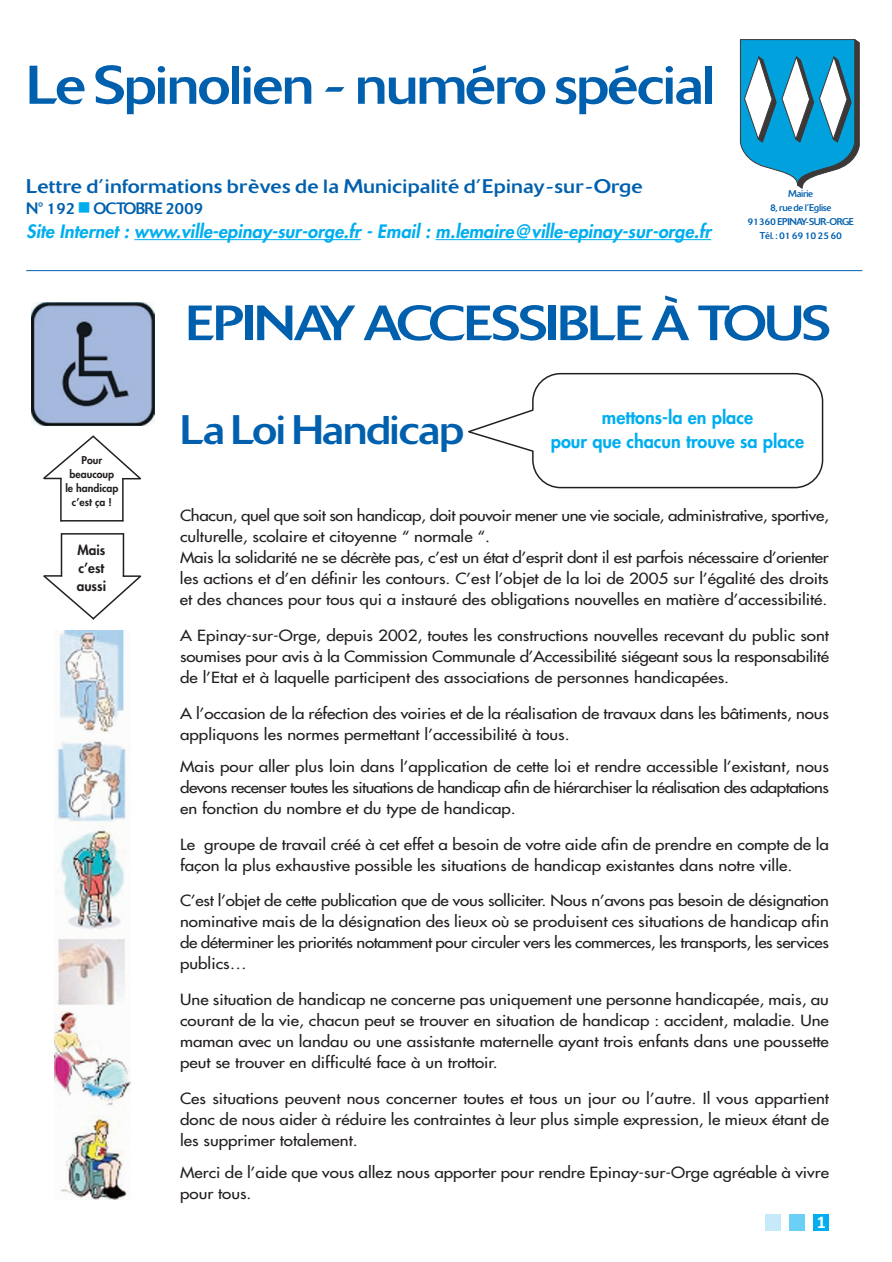
<style>
.page{position:relative;width:892px;height:1262px;background:#fff}
.page>*{position:absolute;margin:0;border:0;box-sizing:border-box;transform-origin:0 0}
.t1{font:49.5px "Sound";color:#0160ae;scale:1.13 1}
.t2{font:45px "Sound";color:#0160ae;scale:1.13 1}
.t3{font:37.5px "Sound";color:#0160ae;scale:1.13 1}
.t4{font:italic 800 18px "Futura";letter-spacing:.005em;color:#00aeef}
.t5{font:18px "Sound";letter-spacing:.045em;color:#0160ae;scale:1.12 1}
.t6{font:800 18px/24px "Futura";color:#00aeef;text-align:center}
.t7{font:700 18px "Calibri";color:#fff}
.t8{font:15px/21px "Futura";color:#231f20;text-align:justify;scale:1.13 1}
.t9{font:15px "Sound";color:#0160ae}
.t10{font:800 13.5px/18px "Futura";color:#231f20}
.t11{font:800 10.5px/14px "Futura";color:#231f20;text-align:center}
.t12{font:9px/14px "Sound";color:#0160ae;text-align:center}
.s1{font-family:"Lucida Grande"}
.s2{color:#00aeef}
</style>
<div class="page">
<hr style="left:134px;top:239px;width:227px;height:1px;background:#00aeef">
<hr style="left:435px;top:239px;width:276px;height:1px;background:#00aeef">
<svg style="left:739px;top:39px;width:120px;height:150px"></svg>
<div style="left:813px;top:1213px;width:15px;height:17px;background:#00aeef"></div>
<div style="left:789px;top:1213px;width:15px;height:17px;background:#6bcff6"></div>
<div style="left:764px;top:1213px;width:16px;height:17px;background:#c6eafa"></div>
<hr style="left:26px;top:270px;width:836px;height:1px;background:#0160ae">
<img style="left:32px;top:302px;width:122px;height:123px">
<img style="left:55px;top:630px;width:76px;height:568px">
<hr style="left:60px;top:478px;width:2px;height:43px;background:#231f20">
<hr style="left:122px;top:478px;width:2px;height:43px;background:#231f20">
<hr style="left:61px;top:520px;width:62px;height:1px;background:#231f20">
<svg style="left:43px;top:435px;width:99px;height:46px"></svg>
<hr style="left:123px;top:533px;width:1px;height:43px;background:#231f20">
<hr style="left:61px;top:533px;width:1px;height:43px;background:#231f20">
<hr style="left:61px;top:533px;width:63px;height:1px;background:#231f20">
<svg style="left:43px;top:573px;width:99px;height:47px"></svg>
<svg style="left:468px;top:373px;width:355px;height:115px"></svg>
<h1 class="t1" style="left:26px;top:58px;width:610px">Le Spinolien - numéro spécial</h1>
<p class="t5" style="left:26px;top:176px;width:551px">Lettre d’informations brèves de la Municipalité d’Epinay-sur-Orge</p>
<p class="t9" style="left:26px;top:200px;width:178px">N<span class="s1">°</span> 192 <span class="s2">■</span> OCTOBRE 2009</p>
<p class="t4" style="left:26px;top:222px;width:686px">Site Internet : www.ville-epinay-sur-orge.fr - Email : m.lemaire@ville-epinay-sur-orge.fr</p>
<p class="t12" style="left:747px;top:187px;width:108px">Mairie<br>8, rue de l’Eglise<br>91360 EPINAY-SUR-ORGE<br>Tél. : 01 69 10 25 60</p>
<h2 class="t2" style="left:186px;top:298px;width:570px">EPINAY ACCESSIBLE À TOUS</h2>
<p class="t11" style="left:65px;top:454px;width:54px">Pour beaucoup le handicap c’est ça !</p>
<p class="t10" style="left:77px;top:541px;width:31px">Mais c’est aussi</p>
<h3 class="t3" style="left:180px;top:409px;width:251px">La Loi Handicap</h3>
<p class="t6" style="left:550px;top:407px;width:255px">mettons-la en place<br>pour que chacun trouve sa place</p>
<p class="t8" style="left:180px;top:506px;width:575px;text-align:left">Chacun, quel que soit son handicap, doit pouvoir mener une vie sociale, administrative, sportive, culturelle, scolaire et citoyenne “ normale “.<br>Mais la solidarité ne se décrète pas, c’est un état d’esprit dont il est parfois nécessaire d’orienter les actions et d’en définir les contours. C’est l’objet de la loi de 2005 sur l’égalité des droits et des chances pour tous qui a instauré des obligations nouvelles en matière d’accessibilité.</p>
<p class="t8" style="left:180px;top:626px;width:575px">A Epinay-sur-Orge, depuis 2002, toutes les constructions nouvelles recevant du public sont soumises pour avis à la Commission Communale d’Accessibilité siégeant sous la responsabilité de l’Etat et à laquelle participent des associations de personnes handicapées.</p>
<p class="t8" style="left:180px;top:703px;width:575px">A l’occasion de la réfection des voiries et de la réalisation de travaux dans les bâtiments, nous appliquons les normes permettant l’accessibilité à tous.</p>
<p class="t8" style="left:180px;top:756px;width:575px">Mais pour aller plus loin dans l’application de cette loi et rendre accessible l’existant, nous devons recenser toutes les situations de handicap afin de hiérarchiser la réalisation des adaptations en fonction du nombre et du type de handicap.</p>
<p class="t8" style="left:180px;top:834px;width:575px">Le groupe de travail créé à cet effet a besoin de votre aide afin de prendre en compte de la façon la plus exhaustive possible les situations de handicap existantes dans notre ville.</p>
<p class="t8" style="left:180px;top:891px;width:575px">C’est l’objet de cette publication que de vous solliciter. Nous n’avons pas besoin de désignation nominative mais de la désignation des lieux où se produisent ces situations de handicap afin de déterminer les priorités notamment pour circuler vers les commerces, les transports, les services publics…</p>
<p class="t8" style="left:180px;top:990px;width:575px">Une situation de handicap ne concerne pas uniquement une personne handicapée, mais, au courant de la vie, chacun peut se trouver en situation de handicap : accident, maladie. Une maman avec un landau ou une assistante maternelle ayant trois enfants dans une poussette peut se trouver en difficulté face à un trottoir.</p>
<p class="t8" style="left:180px;top:1089px;width:575px">Ces situations peuvent nous concerner toutes et tous un jour ou l’autre. Il vous appartient donc de nous aider à réduire les contraintes à leur plus simple expression, le mieux étant de les supprimer totalement.</p>
<p class="t8" style="left:180px;top:1162px;width:575px">Merci de l’aide que vous allez nous apporter pour rendre Epinay-sur-Orge agréable à vivre pour tous.</p>
<p class="t7" style="left:816px;top:1210px;width:11px">1</p>
</div>
